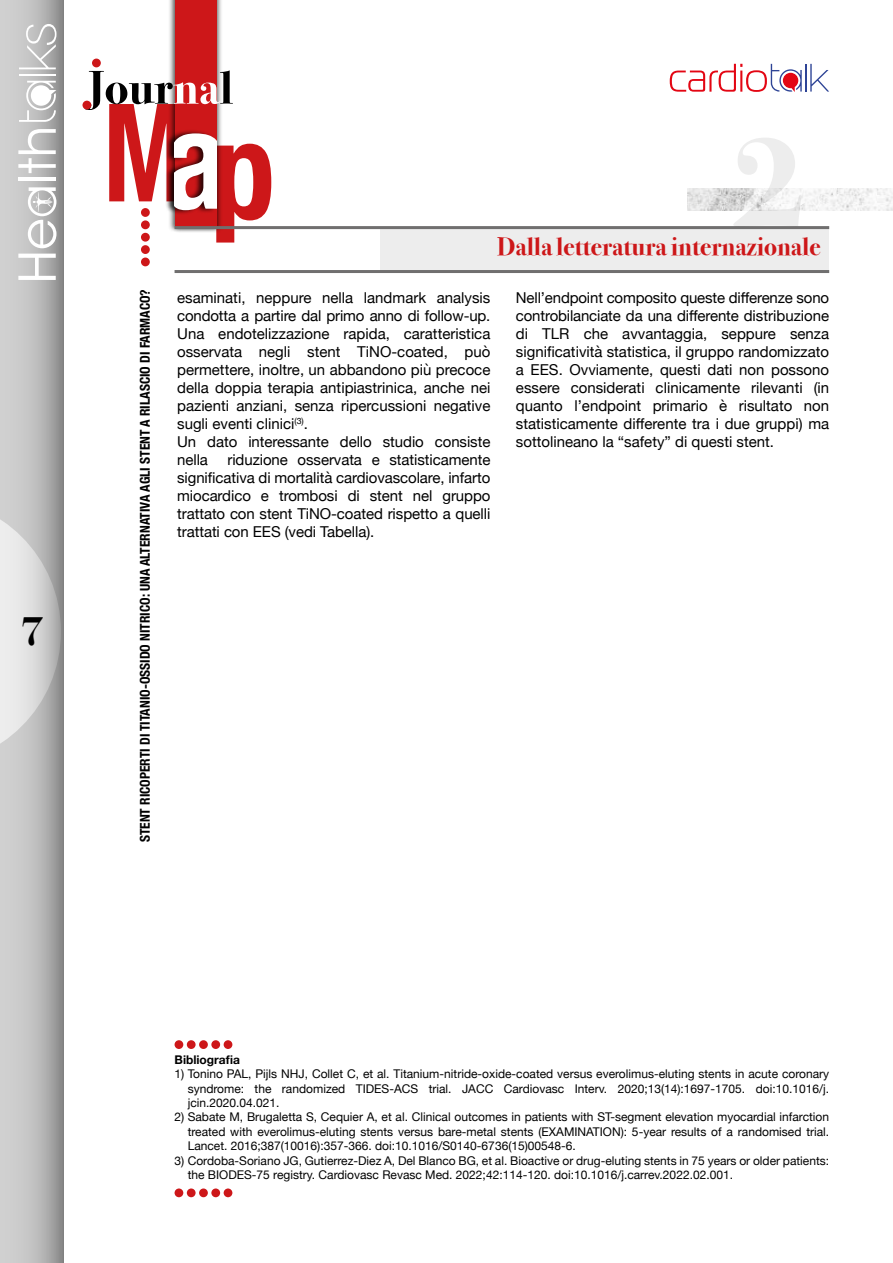
<style>
.page{position:relative;width:893px;height:1263px;background:#fff}
.page>*{position:absolute;margin:0;border:0;box-sizing:border-box;transform-origin:0 0}
.t1{font:700 42.3px "Bodoni Svty Two ITCTT";color:#000}
.t2{font:700 25.5px "Bodoni Svty Two ITCTT";color:#cd1719}
.t3{font:15px/18px "Helvetica Neue";color:#000;text-align:justify}
.t4{font:700 condensed 13.5px "Helvetica Neue";color:#000}
.t5{font:12px/14.4px "Helvetica Neue";color:#000;text-align:justify}
.t6{font:700 12px "Helvetica Neue";color:#000}
</style>
<div class="page">
<svg style="left:0;top:0;width:64px;height:1263px;background:#bebebe"></svg>
<svg style="left:19px;top:81px;width:37px;height:41px"></svg>
<hr style="left:19px;top:74px;width:37px;height:2px;background:#fff">
<svg style="left:19px;top:24px;width:37px;height:45px;background:#c5c5c5"></svg>
<svg style="left:18px;top:254px;width:38px;height:26px"></svg>
<hr style="left:18px;top:177px;width:38px;height:4px;background:#fff">
<svg style="left:18px;top:129px;width:38px;height:44px"></svg>
<svg style="left:28px;top:187px;width:28px;height:61px"></svg>
<div style="left:381px;top:227px;width:448px;height:45px;background:#ededed"></div>
<div style="left:141px;top:245px;width:9px;height:9px;background:#cd1719;border-radius:50%"></div>
<div style="left:141px;top:258px;width:9px;height:8px;background:#cd1719;border-radius:50%"></div>
<div style="left:168px;top:0;width:51px;height:232px;background:#000;opacity:.5"></div>
<div style="left:172px;top:0;width:51px;height:233px;background:#000;opacity:.5"></div>
<div style="left:175px;top:0;width:41px;height:228px;background:#cd1719"></div>
<svg style="left:85px;top:70px;width:186px;height:173px"></svg>
<div style="left:82px;top:101px;width:9px;height:8px;background:#cd1719;border-radius:50%"></div>
<div style="left:92px;top:59px;width:9px;height:8px;background:#cd1719;border-radius:50%"></div>
<hr style="left:175px;top:226px;width:654px;height:3px;background:#706f6f">
<img style="left:688px;top:189px;width:205px;height:21px">
<hr style="left:175px;top:270px;width:654px;height:3px;background:#706f6f">
<hr style="left:805px;top:64px;width:2px;height:28px;background:#2e4496">
<svg style="left:810px;top:64px;width:19px;height:28px"></svg>
<svg style="left:670px;top:64px;width:132px;height:28px"></svg>
<div style="left:175px;top:1040px;width:8px;height:9px;background:#cd1719;border-radius:50%"></div>
<div style="left:187px;top:1040px;width:9px;height:9px;background:#cd1719;border-radius:50%"></div>
<div style="left:199px;top:1040px;width:9px;height:9px;background:#cd1719;border-radius:50%"></div>
<div style="left:211px;top:1040px;width:9px;height:9px;background:#cd1719;border-radius:50%"></div>
<div style="left:224px;top:1040px;width:8px;height:9px;background:#cd1719;border-radius:50%"></div>
<div style="left:175px;top:1188px;width:8px;height:9px;background:#cd1719;border-radius:50%"></div>
<div style="left:187px;top:1188px;width:9px;height:9px;background:#cd1719;border-radius:50%"></div>
<div style="left:199px;top:1188px;width:9px;height:9px;background:#cd1719;border-radius:50%"></div>
<div style="left:211px;top:1188px;width:9px;height:9px;background:#cd1719;border-radius:50%"></div>
<div style="left:224px;top:1188px;width:8px;height:9px;background:#cd1719;border-radius:50%"></div>
<h1 class="t1" style="left:20px;top:596px;width:25px">7</h1>
<p class="t4" style="left:134px;top:842px;width:555px;rotate:-90deg">STENT RICOPERTI DI TITANIO-OSSIDO NITRICO: UNA ALTERNATIVA AGLI STENT A RILASCIO DI FARMACO?</p>
<h2 class="t2" style="left:497px;top:225px;width:325px">Dalla letteratura internazionale</h2>
<p class="t3" style="left:177px;top:290px;width:315px;text-align:left">esaminati, neppure nella landmark analysis condotta a partire dal primo anno di follow-up.<br>Una endotelizzazione rapida, caratteristica osservata negli stent TiNO-coated, può permettere, inoltre, un abbandono più precoce della doppia terapia antipiastrinica, anche nei pazienti anziani, senza ripercussioni negative sugli eventi clinici<sup>(3)</sup>.<br>Un dato interessante dello studio consiste nella</p>
<p class="t3" style="left:177px;top:452px;width:315px;text-indent:50px">riduzione osservata e statisticamente significativa di mortalità cardiovascolare, infarto miocardico e trombosi di stent nel gruppo trattato con stent TiNO-coated rispetto a quelli trattati con EES (vedi Tabella).</p>
<p class="t3" style="left:516px;top:290px;width:315px">Nell’endpoint composito queste differenze sono controbilanciate da una differente distribuzione di TLR che avvantaggia, seppure senza significatività statistica, il gruppo randomizzato a EES. Ovviamente, questi dati non possono essere considerati clinicamente rilevanti (in quanto l’endpoint primario è risultato non statisticamente differente tra i due gruppi) ma sottolineano la “safety” di questi stent.</p>
<p class="t6" style="left:175px;top:1050px;width:67px">Bibliografia</p>
<p class="t5" style="left:188px;top:1067px;width:643px;text-indent:-13px">1) Tonino PAL, Pijls NHJ, Collet C, et al. Titanium-nitride-oxide-coated versus everolimus-eluting stents in acute coronary syndrome: the randomized TIDES-ACS trial. JACC Cardiovasc Interv. 2020;13(14):1697-1705. doi:10.1016/j. jcin.2020.04.021.</p>
<p class="t5" style="left:188px;top:1110px;width:643px;text-indent:-13px">2) Sabate M, Brugaletta S, Cequier A, et al. Clinical outcomes in patients with ST-segment elevation myocardial infarction treated with everolimus-eluting stents versus bare-metal stents (EXAMINATION): 5-year results of a randomised trial.<br>Lancet. 2016;387(10016):357-366. doi:10.1016/S0140-6736(15)00548-6.</p>
<p class="t5" style="left:188px;top:1154px;width:643px;text-indent:-13px">3) Cordoba-Soriano JG, Gutierrez-Diez A, Del Blanco BG, et al. Bioactive or drug-eluting stents in 75 years or older patients: the BIODES-75 registry. Cardiovasc Revasc Med. 2022;42:114-120. doi:10.1016/j.carrev.2022.02.001.</p>
</div>
